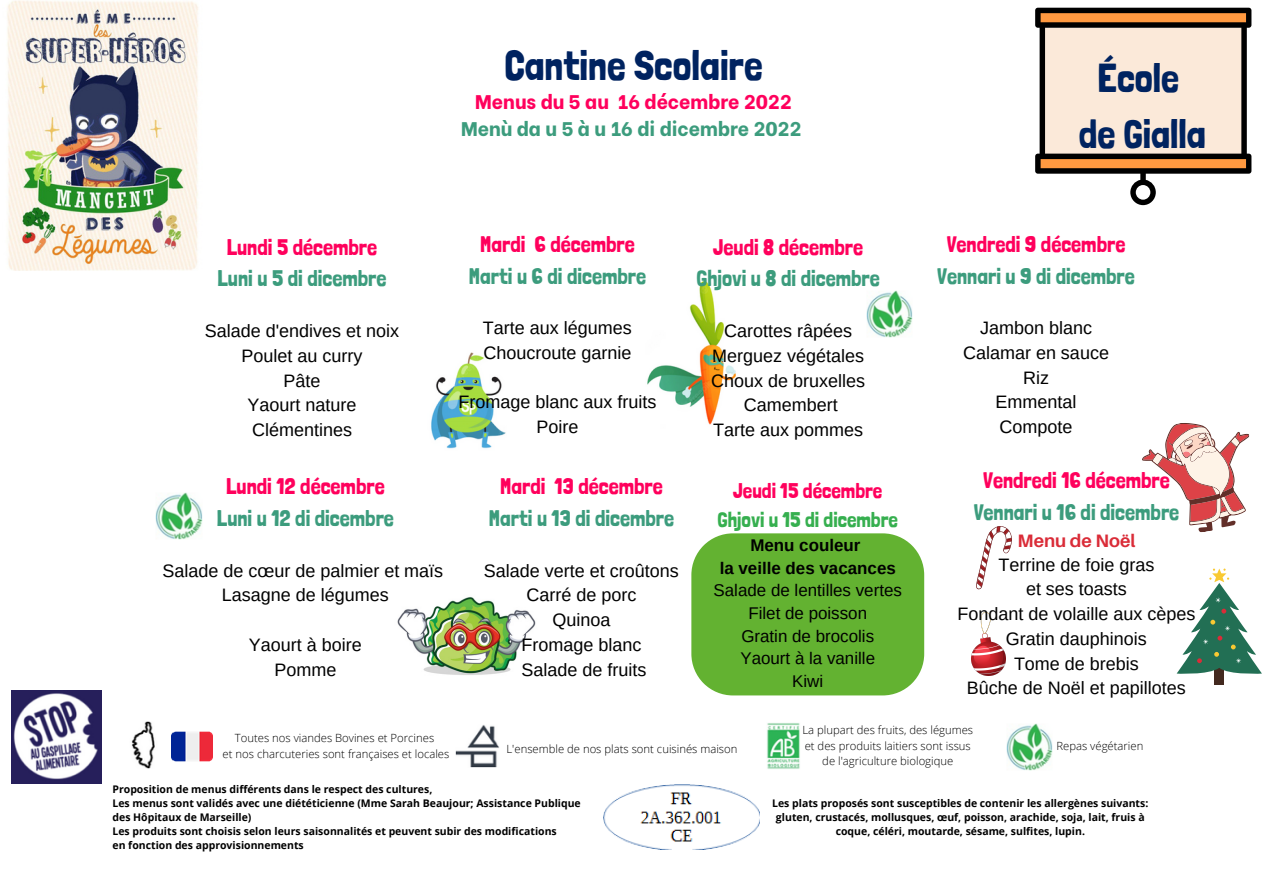
<style>
.page{position:relative;width:1263px;height:894px;background:#fff}
.page>*{position:absolute;margin:0;border:0;box-sizing:border-box;transform-origin:0 0}
.t1{font:41.85px "Londrina Solid";color:#002360}
.t2{font:40.35px/55.2px "Londrina Solid";color:#002360;text-align:center}
.t3{font:22.5px "Londrina Solid";color:#3c9c7d}
.t4{font:22.5px "Londrina Solid";color:#ff005c}
.t5{font:21.15px "Londrina Solid";color:#36af4f}
.t6{font:21.15px "Londrina Solid";color:#ff005c}
.t7{font:800 19.65px "Be Vietnam";color:#3c9c7d}
.t8{font:800 19.65px "Be Vietnam";color:#ff005c}
.t9{font:18px/24.8px "Arimo";color:#000;text-align:center}
.t10{font:700 18px "Aileron";color:#da2c38}
.t11{font:16.95px/22.6px "Arimo";color:#000;text-align:center}
.t12{font:700 16.95px/22.6px "Arimo";color:#000;text-align:center}
.t13{font:300 11.25px/15.8px "Open Sans";color:#000;text-align:center}
.t14{font:700 10.5px/14px "Open Sans";color:#000}
</style>
<div class="page">
<img style="left:866px;top:290px;width:46px;height:47px">
<img style="left:131px;top:721px;width:24px;height:47px">
<img style="left:171px;top:731px;width:42px;height:31px">
<img style="left:455px;top:725px;width:44px;height:42px">
<img style="left:1006px;top:723px;width:46px;height:47px">
<img style="left:767px;top:723px;width:33px;height:46px">
<img style="left:604px;top:784px;width:155px;height:65px">
<img style="left:156px;top:492px;width:46px;height:47px">
<svg style="left:1035px;top:8px;width:216px;height:197px"></svg>
<div style="left:691px;top:533px;width:233px;height:162px;background:#63b231"></div>
<img style="left:7px;top:0;width:191px;height:270px">
<img style="left:12px;top:690px;width:89px;height:93px">
<img style="left:647px;top:280px;width:89px;height:145px">
<img style="left:431px;top:352px;width:75px;height:97px">
<img style="left:397px;top:597px;width:139px;height:78px">
<svg style="left:1142px;top:423px;width:108px;height:110px"></svg>
<div style="left:1215px;top:661px;width:9px;height:23px;background:#43291f"></div>
<svg style="left:1177px;top:568px;width:85px;height:107px"></svg>
<img style="left:972px;top:612px;width:34px;height:63px">
<svg style="left:976px;top:526px;width:36px;height:63px"></svg>
<h1 class="t1" style="left:504px;top:40px;width:260px">Cantine Scolaire</h1>
<p class="t8" style="left:475px;top:85px;width:318px">Menus du 5 au 16 décembre 2022</p>
<p class="t7" style="left:461px;top:112px;width:342px">Menù da u 5 à u 16 di dicembre 2022</p>
<p class="t4" style="left:227px;top:233px;width:152px">Lundi 5 décembre</p>
<p class="t3" style="left:218px;top:265px;width:170px">Luni u 5 di dicembre</p>
<p class="t9" style="left:205px;top:318px;width:196px">Salade d'endives et noix<br>Poulet au curry<br>Pâte<br>Yaourt nature<br>Clémentines</p>
<p class="t4" style="left:226px;top:473px;width:160px">Lundi 12 décembre</p>
<p class="t3" style="left:217px;top:504px;width:178px">Luni u 12 di dicembre</p>
<p class="t9" style="left:162px;top:558px;width:282px">Salade de cœur de palmier et maïs<br>Lasagne de légumes</p>
<p class="t9" style="left:249px;top:632px;width:114px">Yaourt à boire<br>Pomme</p>
<p class="t4" style="left:480px;top:231px;width:156px">Mardi 6 décembre</p>
<p class="t3" style="left:469px;top:262px;width:179px">Marti u 6 di dicembre</p>
<p class="t9" style="left:483px;top:315px;width:150px;text-align:left">Tarte aux légumes<br>Choucroute garnie</p>
<p class="t9" style="left:458px;top:389px;width:199px">Fromage blanc aux fruits<br>Poire</p>
<p class="t4" style="left:500px;top:473px;width:164px">Mardi 13 décembre</p>
<p class="t3" style="left:489px;top:504px;width:187px">Marti u 13 di dicembre</p>
<p class="t9" style="left:484px;top:558px;width:196px">Salade verte et croûtons<br>Carré de porc<br>Quinoa<br>Fromage blanc<br>Salade de fruits</p>
<p class="t4" style="left:713px;top:233px;width:152px">Jeudi 8 décembre</p>
<p class="t3" style="left:697px;top:265px;width:185px">Ghjovi u 8 di dicembre</p>
<p class="t9" style="left:711px;top:318px;width:155px">Carottes râpées<br>Merguez végétales<br>Choux de bruxelles<br>Camembert<br>Tarte aux pommes</p>
<p class="t6" style="left:733px;top:477px;width:151px">Jeudi 15 décembre</p>
<p class="t5" style="left:717px;top:507px;width:182px">Ghjovi u 15 di dicembre</p>
<p class="t12" style="left:720px;top:533px;width:178px">Menu couleur<br>la veille des vacances</p>
<p class="t11" style="left:714px;top:579px;width:190px">Salade de lentilles vertes<br>Filet de poisson<br>Gratin de brocolis<br>Yaourt à la vanille<br>Kiwi</p>
<h2 class="t2" style="left:1079px;top:51px;width:129px">École de Gialla</h2>
<p class="t4" style="left:947px;top:231px;width:180px">Vendredi 9 décembre</p>
<p class="t3" style="left:937px;top:262px;width:199px">Vennari u 9 di dicembre</p>
<p class="t9" style="left:963px;top:315px;width:147px">Jambon blanc<br>Calamar en sauce<br>Riz<br>Emmental<br>Compote</p>
<p class="t4" style="left:983px;top:467px;width:188px">Vendredi 16 décembre</p>
<p class="t3" style="left:974px;top:498px;width:207px">Vennari u 16 di dicembre</p>
<p class="t10" style="left:1017px;top:529px;width:119px">Menu de Noël</p>
<p class="t9" style="left:957px;top:551px;width:239px">Terrine de foie gras<br>et ses toasts<br>Fondant de volaille aux cèpes<br>Gratin dauphinois<br>Tome de brebis<br>Bûche de Noël et papillotes</p>
<p class="t13" style="left:802px;top:721px;width:172px">La plupart des fruits, des légumes et des produits laitiers sont issus de l'agriculture biologique</p>
<p class="t13" style="left:223px;top:730px;width:228px">Toutes nos viandes Bovines et Porcines<br>et nos charcuteries sont françaises et locales</p>
<p class="t13" style="left:506px;top:740px;width:232px">L'ensemble de nos plats sont cuisinés maison</p>
<p class="t13" style="left:1056px;top:737px;width:88px">Repas végétarien</p>
<p class="t14" style="left:113px;top:781px;width:470px">Proposition de menus différents dans le respect des cultures,<br>Les menus sont validés avec une diététicienne (Mme Sarah Beaujour; Assistance Publique des Hôpitaux de Marseille)<br>Les produits sont choisis selon leurs saisonnalités et peuvent subir des modifications<br>en fonction des approvisionnements</p>
<p class="t14" style="left:772px;top:795px;width:378px;text-align:center">Les plats proposés sont susceptibles de contenir les allergènes suivants: gluten, crustacés, mollusques, œuf, poisson, arachide, soja, lait, fruis à coque, céléri, moutarde, sésame, sulfites, lupin.</p>
</div>
